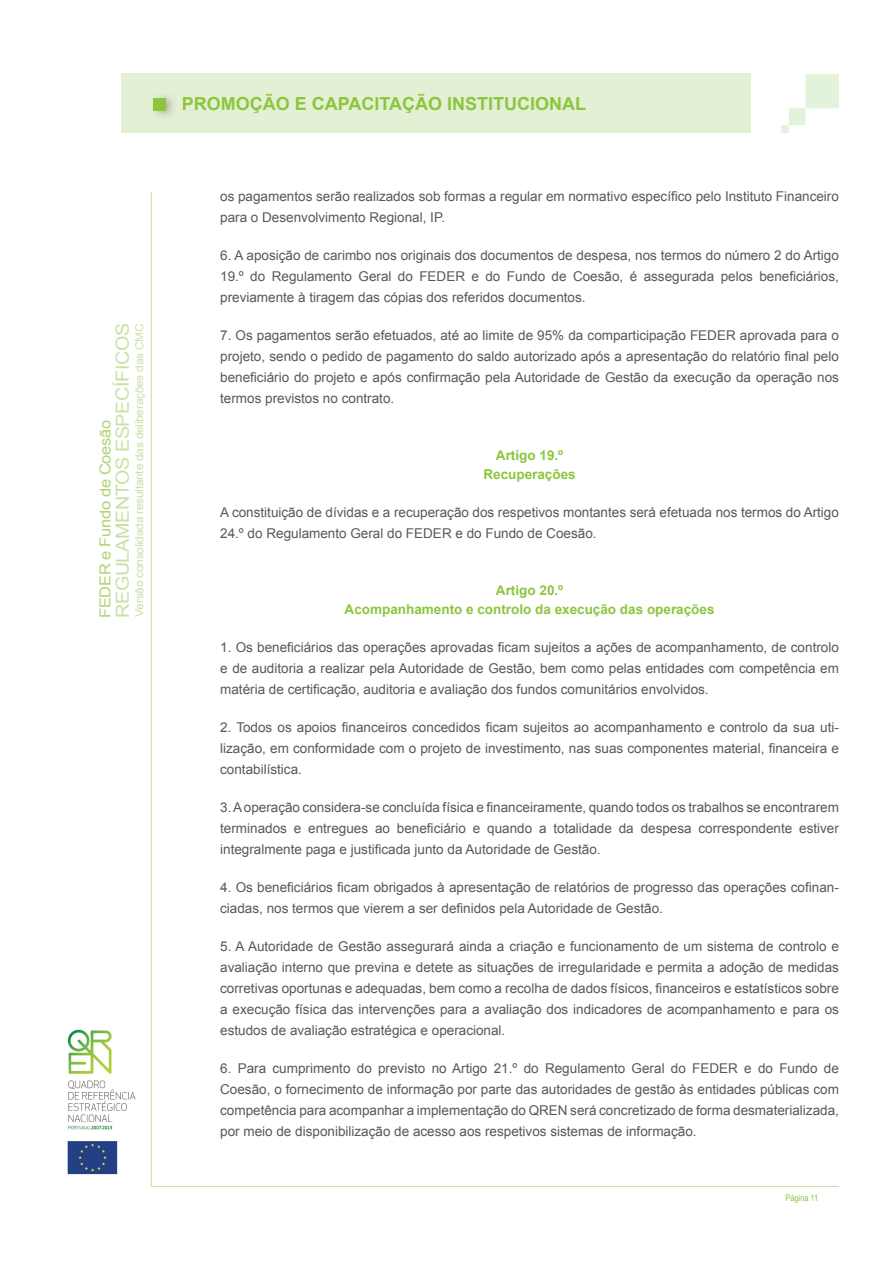
<style>
.page{position:relative;width:893px;height:1263px;background:#fff}
.page>*{position:absolute;margin:0;border:0;box-sizing:border-box;transform-origin:0 0}
.t1{font:700 18px "Arial";color:#8bc63e}
.t2{font:18px "Arial";letter-spacing:-.02em;color:#c9e1a4;scale:1.1 1}
.t3{font:15px "Arial";letter-spacing:-.02em;color:#aed475;scale:1.1 1}
.Texto{font:13.5px/21px "Arial";color:#57585a;text-align:justify}
.Texto_subtitulo{font:700 13.5px "Arial";color:#8bc63e}
.t4{font:10.8px "Arial";letter-spacing:-.02em;color:#c9e1a4;scale:1.1 1}
.t5{font:9px "Arial Narrow";color:#8bc63e}
</style>
<div class="page">
<img style="left:67px;top:1029px;width:69px;height:146px">
<hr style="left:151px;top:192px;width:1px;height:994px;background:#c9e1a4">
<hr style="left:151px;top:1186px;width:688px;height:1px;background:#c9e1a4">
<div style="left:121px;top:74px;width:630px;height:59px;background:#e4f0d4"></div>
<div style="left:149px;top:91px;width:29px;height:29px;background:#231f20;opacity:.3"></div>
<div style="left:153px;top:99px;width:13px;height:12px;background:#8bc63e"></div>
<img style="left:782px;top:75px;width:57px;height:57px">
<h1 class="t2" style="left:111px;top:618px;width:269px;rotate:-90deg">REGULAMENTOS ESPECÍFICOS</h1>
<p class="t4" style="left:132px;top:616px;width:268px;rotate:-90deg">Versão consolidada resultante das deliberações das CMC</p>
<p class="t3" style="left:95px;top:618px;width:181px;rotate:-90deg">FEDER e Fundo de Coesão</p>
<h1 class="t1" style="left:182px;top:92px;width:406px">PROMOÇÃO E CAPACITAÇÃO INSTITUCIONAL</h1>
<p class="Texto" style="left:220px;top:186px;width:620px">os pagamentos serão realizados sob formas a regular em normativo específico pelo Instituto Financeiro para o Desenvolvimento Regional, IP.</p>
<p class="Texto" style="left:220px;top:245px;width:620px">6. A aposição de carimbo nos originais dos documentos de despesa, nos termos do número 2 do Artigo 19.º do Regulamento Geral do FEDER e do Fundo de Coesão, é assegurada pelos beneficiários, previamente à tiragem das cópias dos referidos documentos.</p>
<p class="Texto" style="left:220px;top:325px;width:620px">7. Os pagamentos serão efetuados, até ao limite de 95% da comparticipação FEDER aprovada para o projeto, sendo o pedido de pagamento do saldo autorizado após a apresentação do relatório final pelo beneficiário do projeto e após confirmação pela Autoridade de Gestão da execução da operação nos termos previstos no contrato.</p>
<p class="Texto_subtitulo" style="left:496px;top:446px;width:69px">Artigo 19.º</p>
<p class="Texto_subtitulo" style="left:483px;top:465px;width:94px">Recuperações</p>
<p class="Texto" style="left:220px;top:502px;width:620px">A constituição de dívidas e a recuperação dos respetivos montantes será efetuada nos termos do Artigo<br>24.º do Regulamento Geral do FEDER e do Fundo de Coesão.</p>
<p class="Texto_subtitulo" style="left:496px;top:581px;width:69px">Artigo 20.º</p>
<p class="Texto_subtitulo" style="left:345px;top:600px;width:371px">Acompanhamento e controlo da execução das operações</p>
<p class="Texto" style="left:220px;top:637px;width:620px">1. Os beneficiários das operações aprovadas ficam sujeitos a ações de acompanhamento, de controlo e de auditoria a realizar pela Autoridade de Gestão, bem como pelas entidades com competência em matéria de certificação, auditoria e avaliação dos fundos comunitários envolvidos.</p>
<p class="Texto" style="left:220px;top:717px;width:620px">2. Todos os apoios financeiros concedidos ficam sujeitos ao acompanhamento e controlo da sua uti&shy;lização, em conformidade com o projeto de investimento, nas suas componentes material, financeira e contabilística.</p>
<p class="Texto" style="left:220px;top:797px;width:620px">3. A operação considera-se concluída física e financeiramente, quando todos os trabalhos se encontrarem terminados e entregues ao beneficiário e quando a totalidade da despesa correspondente estiver integralmente paga e justificada junto da Autoridade de Gestão.</p>
<p class="Texto" style="left:220px;top:877px;width:620px">4. Os beneficiários ficam obrigados à apresentação de relatórios de progresso das operações cofinan&shy;ciadas, nos termos que vierem a ser definidos pela Autoridade de Gestão.</p>
<p class="Texto" style="left:220px;top:936px;width:620px">5. A Autoridade de Gestão assegurará ainda a criação e funcionamento de um sistema de controlo e avaliação interno que previna e detete as situações de irregularidade e permita a adoção de medidas corretivas oportunas e adequadas, bem como a recolha de dados físicos, financeiros e estatísticos sobre a execução física das intervenções para a avaliação dos indicadores de acompanhamento e para os estudos de avaliação estratégica e operacional.</p>
<p class="Texto" style="left:220px;top:1058px;width:620px">6. Para cumprimento do previsto no Artigo 21.º do Regulamento Geral do FEDER e do Fundo de Coesão, o fornecimento de informação por parte das autoridades de gestão às entidades públicas com competência para acompanhar a implementação do QREN será concretizado de forma desmaterializada, por meio de disponibilização de acesso aos respetivos sistemas de informação.</p>
<p class="t5" style="left:786px;top:1191px;width:34px">Página 11</p>
</div>
